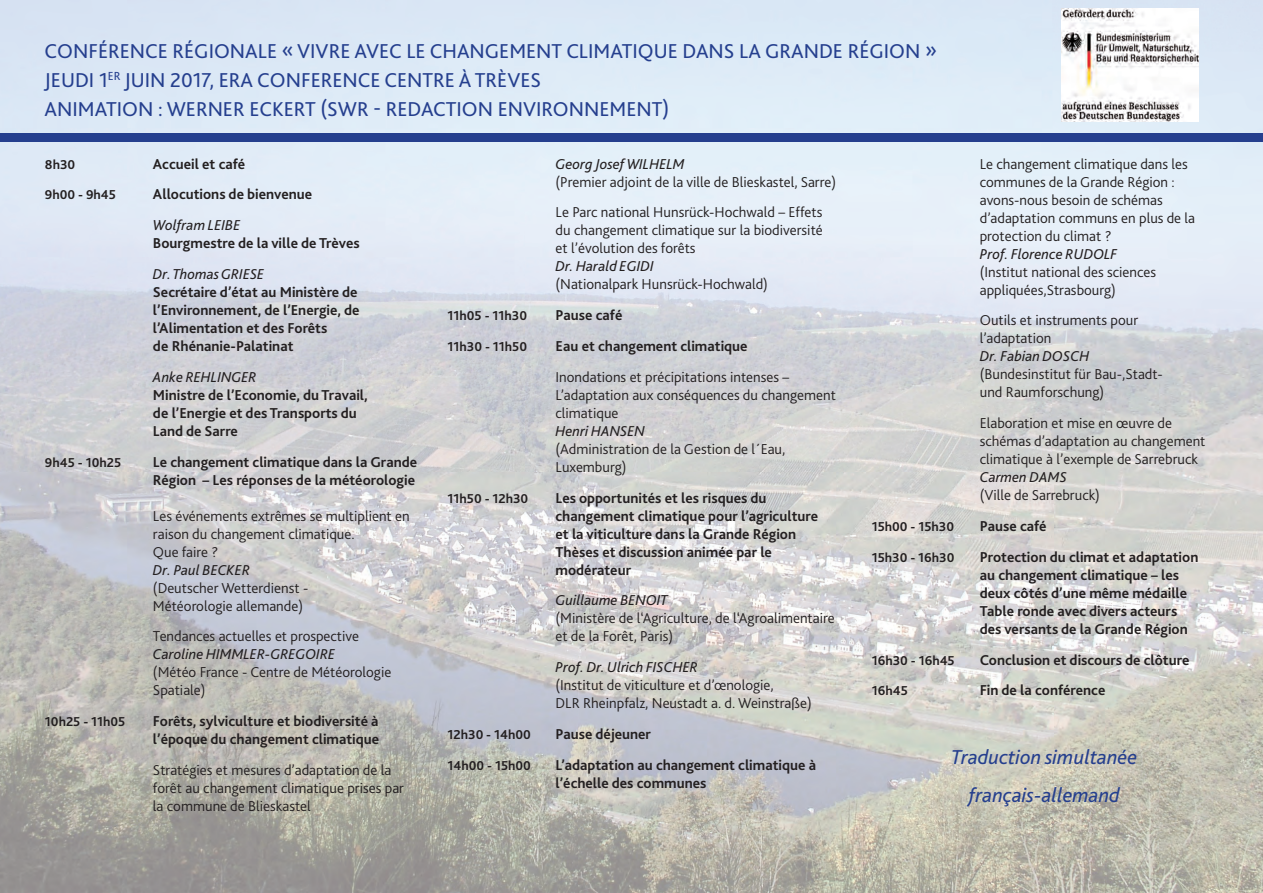
<style>
.page{position:relative;width:1263px;height:893px;background:#fff}
.page>*{position:absolute;margin:0;border:0;box-sizing:border-box;transform-origin:0 0}
.t1{font:21px/29.4px "Bliss 2";color:#253f8e}
.t2{font:italic 21px/38px "Bliss 2";color:#253f8e;text-align:center}
.t3{font:300 15px/18px "Bliss 2";color:#231f20}
.t4{font:700 15px/18px "Bliss 2";color:#231f20}
.t5{font:italic 15px "Bliss 2";color:#231f20}
.t6{font:700 13.5px "Bliss 2";color:#231f20}
</style>
<div class="page">
<img style="left:0;top:0;width:1052px;height:893px">
<img style="left:1052px;top:51px;width:53px;height:842px">
<img style="left:1159px;top:51px;width:104px;height:842px">
<img style="left:1105px;top:122px;width:54px;height:771px">
<div style="left:0;top:133px;width:1263px;height:9px;background:#253f8e"></div>
<img style="left:1061px;top:9px;width:138px;height:113px">
<h1 class="t1" style="left:45px;top:35px;width:894px">CONFÉRENCE RÉGIONALE « VIVRE AVEC LE CHANGEMENT CLIMATIQUE DANS LA GRANDE RÉGION »<br>JEUDI 1<sup>ER</sup> JUIN 2017, ERA CONFERENCE CENTRE À TRÈVES<br>ANIMATION : WERNER ECKERT (SWR - REDACTION ENVIRONNEMENT)</h1>
<p class="t6" style="left:45px;top:156px;width:32px">8h30</p>
<p class="t4" style="left:153px;top:154px;width:94px">Accueil et café</p>
<p class="t6" style="left:45px;top:187px;width:73px">9h00 - 9h45</p>
<p class="t4" style="left:153px;top:185px;width:161px">Allocutions de bienvenue</p>
<p class="t5" style="left:153px;top:216px;width:89px">Wolfram LEIBE</p>
<p class="t4" style="left:153px;top:234px;width:208px">Bourgmestre de la ville de Trèves</p>
<p class="t5" style="left:153px;top:265px;width:113px">Dr. Thomas GRIESE</p>
<p class="t4" style="left:153px;top:283px;width:208px">Secrétaire d’état au Ministère de l’Environnement, de l’Energie, de l’Alimentation et des Forêts<br>de Rhénanie-Palatinat</p>
<p class="t5" style="left:153px;top:367px;width:105px">Anke REHLINGER</p>
<p class="t4" style="left:153px;top:385px;width:216px">Ministre de l’Economie, du Travail, de l’Energie et des Transports du<br>Land de Sarre</p>
<p class="t6" style="left:45px;top:454px;width:78px">9h45 - 10h25</p>
<p class="t4" style="left:153px;top:452px;width:266px">Le changement climatique dans la Grande<br>Région – Les réponses de la météorologie</p>
<p class="t3" style="left:153px;top:506px;width:258px">Les événements extrêmes se multiplient en raison du changement climatique.<br>Que faire ?</p>
<p class="t5" style="left:153px;top:560px;width:99px">Dr. Paul BECKER</p>
<p class="t3" style="left:153px;top:578px;width:157px">(Deutscher Wetterdienst -<br>Météorologie allemande)</p>
<p class="t3" style="left:153px;top:627px;width:208px">Tendances actuelles et prospective</p>
<p class="t5" style="left:153px;top:645px;width:184px">Caroline HIMMLER-GREGOIRE</p>
<p class="t3" style="left:153px;top:663px;width:240px">(Météo France - Centre de Météorologie<br>Spatiale)</p>
<p class="t6" style="left:45px;top:713px;width:82px">10h25 - 11h05</p>
<p class="t4" style="left:153px;top:712px;width:228px">Forêts, sylviculture et biodiversité à l’époque du changement climatique</p>
<p class="t3" style="left:153px;top:760px;width:253px">Stratégies et mesures d’adaptation de la forêt au changement climatique prises par la commune de Blieskastel</p>
<p class="t3" style="left:980px;top:154px;width:217px">Le changement climatique dans les communes de la Grande Région : avons-nous besoin de schémas d’adaptation communs en plus de la protection du climat ?</p>
<p class="t5" style="left:980px;top:244px;width:139px">Prof. Florence RUDOLF</p>
<p class="t3" style="left:980px;top:262px;width:178px">(Institut national des sciences appliquées,Strasbourg)</p>
<p class="t3" style="left:980px;top:311px;width:160px">Outils et instruments pour l’adaptation</p>
<p class="t5" style="left:980px;top:347px;width:111px">Dr. Fabian DOSCH</p>
<p class="t3" style="left:980px;top:365px;width:185px">(Bundesinstitut für Bau-,Stadt&shy;und Raumforschung)</p>
<p class="t3" style="left:980px;top:414px;width:227px">Elaboration et mise en œuvre de schémas d’adaptation au changement climatique à l’exemple de Sarrebruck</p>
<p class="t5" style="left:980px;top:468px;width:89px">Carmen DAMS</p>
<p class="t3" style="left:980px;top:486px;width:122px">(Ville de Sarrebruck)</p>
<p class="t5" style="left:556px;top:154px;width:131px">Georg Josef WILHELM</p>
<p class="t3" style="left:556px;top:166px;width:282px;line-height:30.8px">(Premier adjoint de la ville de Blieskastel, Sarre)<br>Le Parc national Hunsrück-Hochwald – Effets</p>
<p class="t3" style="left:556px;top:221px;width:269px">du changement climatique sur la biodiversité et l’évolution des forêts</p>
<p class="t5" style="left:556px;top:257px;width:100px">Dr. Harald EGIDI</p>
<p class="t3" style="left:556px;top:275px;width:214px">(Nationalpark Hunsrück-Hochwald)</p>
<p class="t6" style="left:448px;top:307px;width:81px">11h05 - 11h30</p>
<p class="t4" style="left:556px;top:306px;width:68px">Pause café</p>
<p class="t6" style="left:448px;top:338px;width:81px">11h30 - 11h50</p>
<p class="t4" style="left:556px;top:337px;width:194px">Eau et changement climatique</p>
<p class="t3" style="left:556px;top:367px;width:282px">Inondations et précipitations intenses –<br>L’adaptation aux conséquences du changement climatique</p>
<p class="t5" style="left:556px;top:421px;width:91px">Henri HANSEN</p>
<p class="t3" style="left:556px;top:439px;width:231px">(Administration de la Gestion de l´Eau,<br>Luxemburg)</p>
<p class="t6" style="left:448px;top:490px;width:82px">11h50 - 12h30</p>
<p class="t4" style="left:556px;top:488px;width:264px">Les opportunités et les risques du changement climatique pour l’agriculture et la viticulture dans la Grande Région<br>Thèses et discussion animée par le modérateur</p>
<p class="t5" style="left:556px;top:591px;width:114px">Guillaume BENOIT</p>
<p class="t3" style="left:556px;top:609px;width:281px">(Ministère de l‘Agriculture, de l‘Agroalimentaire et de la Forêt, Paris)</p>
<p class="t5" style="left:556px;top:658px;width:144px">Prof. Dr. Ulrich FISCHER</p>
<p class="t3" style="left:556px;top:676px;width:258px">(Institut de viticulture et d’œnologie,<br>DLR Rheinpfalz, Neustadt a. d. Weinstraße)</p>
<p class="t6" style="left:448px;top:726px;width:85px">12h30 - 14h00</p>
<p class="t4" style="left:556px;top:724px;width:97px">Pause déjeuner</p>
<p class="t6" style="left:448px;top:757px;width:85px">14h00 - 15h00</p>
<p class="t4" style="left:556px;top:755px;width:262px">L’adaptation au changement climatique à l’échelle des communes</p>
<p class="t6" style="left:872px;top:518px;width:84px">15h00 - 15h30</p>
<p class="t4" style="left:980px;top:517px;width:68px">Pause café</p>
<p class="t6" style="left:872px;top:549px;width:84px">15h30 - 16h30</p>
<p class="t4" style="left:980px;top:547px;width:220px">Protection du climat et adaptation au changement climatique – les deux côtés d’une même médaille<br>Table ronde avec divers acteurs des versants de la Grande Région</p>
<p class="t6" style="left:872px;top:652px;width:85px">16h30 - 16h45</p>
<p class="t4" style="left:980px;top:650px;width:211px">Conclusion et discours de clôture</p>
<p class="t6" style="left:872px;top:682px;width:38px">16h45</p>
<p class="t4" style="left:980px;top:681px;width:127px">Fin de la conférence</p>
<h1 class="t2" style="left:951px;top:737px;width:187px">Traduction simultanée français-allemand</h1>
</div>
